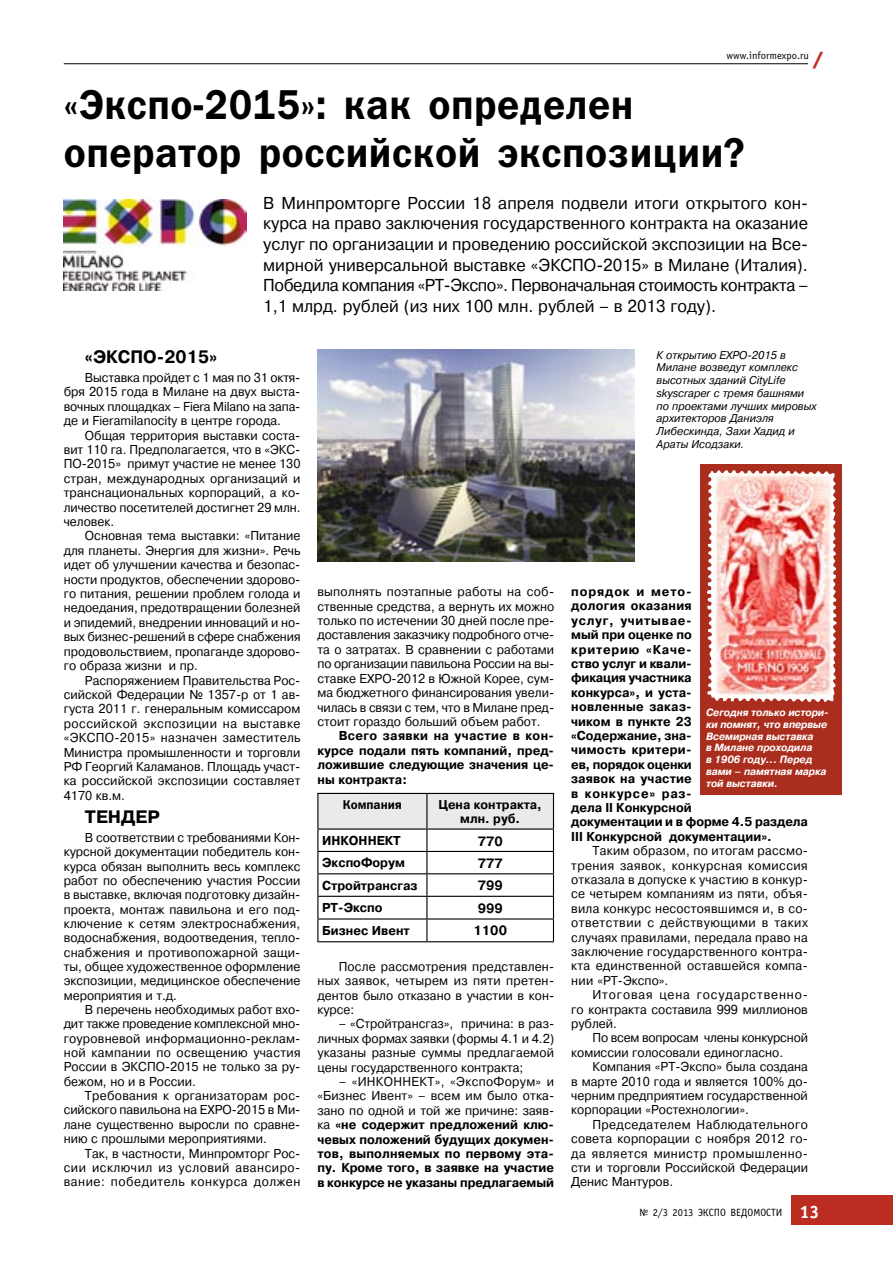
<style>
.page{position:relative;width:893px;height:1263px;background:#fff}
.page>*{position:absolute;margin:0;border:0;box-sizing:border-box;transform-origin:0 0}
.Заголовок_статьи_Franklin{font:42px/48px "Franklin Gothic Demi C";letter-spacing:.015em;color:#000;scale:.92 1}
.Основной_текст_PragmC_copy{font:700 18px "Pragmatica C";color:#000;scale:.95 1}
.Подзаголовок{font:700 18px "Pragmatica C";color:#000}
.Page_Number{font:700 18px "Officina Sans C";color:#fff}
.t1{font:700 18px "Futuris XC";color:#ba2d20;scale:1.2 1}
.Основной_текст_PragmC_copy-2{font:17.25px/20.7px "Pragmatica C";color:#000;text-align:justify;scale:.95 1}
.Основной_текст_PragmC{font:700 13.5px "Pragmatica C";color:#000;scale:.95 1}
.Основной_текст_PragmC-2{font:12.9px/14.4px "Pragmatica C";color:#000;text-align:justify;scale:.95 1}
.Основной_текст_PragmC_copy-3{font:12.9px/14.4px "Pragmatica C";color:#000;text-align:justify;scale:.95 1}
.Основной_текст_PragmC-3{font:700 12.9px/14.4px "Pragmatica C";color:#000;text-align:justify;scale:.95 1}
.Основной_текст_PragmC-4{font:700 12.75px/14.2px "Pragmatica C";color:#000;text-align:center;scale:.95 1}
.Table_Head{font:12.75px "Franklin Gothic Demi C";color:#000;scale:.95 1}
.Подпись_к_рисункам{font:italic 11.25px/12.8px "Pragmatica C";color:#000;scale:.95 1}
.Основной_текст_PragmC_copy-4{font:italic 700 10.5px/11.7px "Pragmatica C";letter-spacing:-.01em;color:#fff;scale:.95 1}
.Колонтитул{font:10.5px "Officina Sans C";color:#000}
.Рубрика{font:10.5px "Officina Sans C";color:#000}
.s1{font-weight:400}
</style>
<div class="page">
<div style="left:791px;top:1195px;width:102px;height:30px;background:#ba2d20"></div>
<hr style="left:64px;top:63px;width:744px;height:1px;background:#000">
<img style="left:64px;top:199px;width:183px;height:92px">
<img style="left:317px;top:350px;width:317px;height:212px">
<svg style="left:700px;top:465px;width:142px;height:330px;background:#ce6b60"></svg>
<img style="left:707px;top:470px;width:42px;height:232px">
<svg style="left:317px;top:794px;width:237px;height:147px"></svg>
<hr style="left:317px;top:941px;width:110px;height:1px;background:#000">
<hr style="left:427px;top:941px;width:127px;height:1px;background:#000">
<hr style="left:317px;top:793px;width:237px;height:1px;background:#000">
<p class="Рубрика" style="left:726px;top:50px;width:84px">www.informexpo.ru</p>
<p class="t1" style="left:812px;top:49px;width:11px">/</p>
<p class="Заголовок_статьи_Franklin" style="left:64px;top:80px;width:742px">«Экспо-2015»: как определен оператор российской экспозиции?</p>
<p class="Основной_текст_PragmC_copy-2" style="left:263px;top:193px;width:575px">В Минпромторге России 18 апреля подвели итоги открытого кон&shy;курса на право заключения государственного контракта на оказание услуг по организации и проведению российской экспозиции на Все&shy;мирной универсальной выставке «ЭКСПО-2015» в Милане (Италия).<br>Победила компания «РТ-Экспо». Первоначальная стоимость контракта – 1,1 млрд. рублей (из них 100 млн. рублей – в 2013 году).</p>
<p class="Основной_текст_PragmC_copy" style="left:85px;top:348px;width:141px">«ЭКСПО-2015»</p>
<p class="Основной_текст_PragmC_copy-3" style="left:64px;top:371px;width:251px;text-indent:21px">Выставка пройдет с 1 мая по 31 октя&shy;бря 2015 года в Милане на двух выста&shy;вочных площадках – Fiera Milano на запа&shy;де и Fieramilanocity в центре города.</p>
<p class="Основной_текст_PragmC_copy-3" style="left:64px;top:428px;width:251px;text-indent:21px">Общая территория выставки соста&shy;вит 110 га. Предполагается, что в «ЭКС-ПО-2015» примут участие не менее 130 стран, международных организаций и транснациональных корпораций, а ко&shy;личество посетителей достигнет 29 млн. человек.</p>
<p class="Основной_текст_PragmC_copy-3" style="left:64px;top:529px;width:251px;text-indent:21px">Основная тема выставки: «Питание для планеты. Энергия для жизни». Речь идет об улучшении качества и безопас&shy;ности продуктов, обеспечении здорово&shy;го питания, решении проблем голода и недоедания, предотвращении болезней и эпидемий, внедрении инноваций и но&shy;вых бизнес-решений в сфере снабжения продовольствием, пропаганде здорово&shy;го образа жизни и пр.</p>
<p class="Основной_текст_PragmC_copy-3" style="left:64px;top:673px;width:251px;text-indent:21px">Распоряжением Правительства Рос&shy;сийской Федерации № 1357-р от 1 ав&shy;густа 2011 г. генеральным комиссаром российской экспозиции на выставке «ЭКСПО-2015» назначен заместитель Министра промышленности и торговли РФ Георгий Каламанов. Площадь участ&shy;ка российской экспозиции составляет 4170 кв.м.</p>
<p class="Подзаголовок" style="left:85px;top:808px;width:76px">ТЕНДЕР</p>
<p class="Основной_текст_PragmC-2" style="left:64px;top:831px;width:251px;text-indent:21px">В соответствии с требованиями Кон&shy;курсной документации победитель кон&shy;курса обязан выполнить весь комплекс работ по обеспечению участия России в выставке, включая подготовку дизайн&shy;проекта, монтаж павильона и его под&shy;ключение к сетям электроснабжения, водоснабжения, водоотведения, тепло&shy;снабжения и противопожарной защи&shy;ты, общее художественное оформление экспозиции, медицинское обеспечение мероприятия и т.д.</p>
<p class="Основной_текст_PragmC-2" style="left:64px;top:1003px;width:251px;text-indent:21px">В перечень необходимых работ вхо&shy;дит также проведение комплексной мно&shy;гоуровневой информационно-реклам&shy;ной кампании по освещению участия России в ЭКСПО-2015 не только за ру&shy;бежом, но и в России.</p>
<p class="Основной_текст_PragmC-2" style="left:64px;top:1088px;width:251px;text-indent:21px">Требования к организаторам рос&shy;сийского павильона на EXPO-2015 в Ми&shy;лане существенно выросли по сравне&shy;нию с прошлыми мероприятиями.</p>
<p class="Основной_текст_PragmC-2" style="left:64px;top:1146px;width:251px;text-indent:21px">Так, в частности, Минпромторг Рос&shy;сии исключил из условий авансиро&shy;вание: победитель конкурса должен</p>
<p class="Основной_текст_PragmC-2" style="left:317px;top:585px;width:251px">выполнять поэтапные работы на соб&shy;ственные средства, а вернуть их можно только по истечении 30 дней после пре&shy;доставления заказчику подробного отче&shy;та о затратах. В сравнении с работами по организации павильона России на вы&shy;ставке EXPO-2012 в Южной Корее, сум&shy;ма бюджетного финансирования увели&shy;чилась в связи с тем, что в Милане пред&shy;стоит гораздо больший объем работ.</p>
<p class="Основной_текст_PragmC-3" style="left:317px;top:729px;width:251px;text-indent:21px">Всего заявки на участие в кон&shy;курсе подали пять компаний, пред&shy;ложившие следующие значения це&shy;ны контракта:</p>
<p class="Table_Head" style="left:343px;top:798px;width:64px">Компания</p>
<p class="Основной_текст_PragmC-4" style="left:439px;top:797px;width:110px">Цена контракта, млн. руб.</p>
<p class="Основной_текст_PragmC-3" style="left:322px;top:834px;width:84px">ИНКОННЕКТ</p>
<p class="Основной_текст_PragmC" style="left:478px;top:834px;width:28px">770</p>
<p class="Основной_текст_PragmC-3" style="left:322px;top:856px;width:89px">ЭкспоФорум</p>
<p class="Основной_текст_PragmC" style="left:478px;top:856px;width:28px">777</p>
<p class="Основной_текст_PragmC-3" style="left:322px;top:878px;width:102px">Стройтрансгаз</p>
<p class="Основной_текст_PragmC" style="left:478px;top:878px;width:28px">799</p>
<p class="Основной_текст_PragmC-3" style="left:322px;top:901px;width:65px">РТ-Экспо</p>
<p class="Основной_текст_PragmC" style="left:478px;top:901px;width:28px">999</p>
<p class="Основной_текст_PragmC-3" style="left:322px;top:923px;width:94px">Бизнес Ивент</p>
<p class="Основной_текст_PragmC" style="left:473px;top:923px;width:37px">1100</p>
<p class="Основной_текст_PragmC-2" style="left:317px;top:959px;width:251px;text-indent:21px">После рассмотрения представлен&shy;ных заявок, четырем из пяти претен&shy;дентов было отказано в участии в кон&shy;курсе:</p>
<p class="Основной_текст_PragmC-2" style="left:317px;top:1017px;width:251px;text-indent:21px">– «Стройтрансгаз», причина: в раз&shy;личных формах заявки (формы 4.1 и 4.2) указаны разные суммы предлагаемой цены государственного контракта;</p>
<p class="Основной_текст_PragmC-3" style="left:317px;top:1074px;width:251px;text-indent:21px"><span class="s1">– «ИНКОННЕКТ», «ЭкспоФорум» и «Бизнес Ивент» – всем им было отка&shy;зано по одной и той же причине: заяв&shy;ка</span> «не содержит предложений клю&shy;чевых положений будущих докумен&shy;тов, выполняемых по первому эта&shy;пу. Кроме того, в заявке на участие в конкурсе не указаны предлагаемый</p>
<p class="Подпись_к_рисункам" style="left:657px;top:348px;width:170px">К открытию EXPO-2015 в<br>Милане возведут комплекс высотных зданий CityLife skyscraper с тремя башнями по проектами лучших мировых архитекторов Даниэля<br>Либескинда, Захи Хадид и<br>Араты Исодзаки.</p>
<p class="Основной_текст_PragmC-3" style="left:571px;top:585px;width:251px;text-align:left">порядок и мето-<br>дология оказания<br>услуг, учитывае-<br>мый при оценке по<br>критерию «Каче-<br>ство услуг и квали-<br>фикация участника<br>конкурса», и уста-<br>новленные заказ-<br>чиком в пункте 23<br>«Содержание, зна-<br>чимость критери-<br>ев, порядок оценки<br>заявок на участие<br>в конкурсе» раз-<br>дела II Конкурсной<br>документации и в форме 4.5 раздела<br>III Конкурсной документации».</p>
<p class="Основной_текст_PragmC-2" style="left:571px;top:844px;width:251px;text-indent:21px">Таким образом, по итогам рассмо&shy;трения заявок, конкурсная комиссия отказала в допуске к участию в конкур&shy;се четырем компаниям из пяти, объя&shy;вила конкурс несостоявшимся и, в со&shy;ответствии с действующими в таких случаях правилами, передала право на заключение государственного контра&shy;кта единственной оставшейся компа&shy;нии «РТ-Экспо».</p>
<p class="Основной_текст_PragmC-2" style="left:571px;top:988px;width:251px;text-indent:21px">Итоговая цена государственно&shy;го контракта составила 999 миллионов рублей.</p>
<p class="Основной_текст_PragmC-2" style="left:571px;top:1031px;width:251px;text-indent:21px">По всем вопросам члены конкурсной комиссии голосовали единогласно.</p>
<p class="Основной_текст_PragmC-2" style="left:571px;top:1060px;width:251px;text-indent:21px">Компания «РТ-Экспо» была создана в марте 2010 года и является 100% до&shy;черним предприятием государственной корпорации «Ростехнологии».</p>
<p class="Основной_текст_PragmC-2" style="left:571px;top:1117px;width:251px;text-indent:21px">Председателем Наблюдательного совета корпорации с ноября 2012 го&shy;да является министр промышленно&shy;сти и торговли Российской Федерации Денис Мантуров.</p>
<p class="Основной_текст_PragmC_copy-4" style="left:706px;top:707px;width:131px">Сегодня только истори&shy;ки помнят, что впервые<br>Всемирная выставка<br>в Милане проходила<br>в 1906 году... Перед вами – памятная марка той выставки.</p>
<p class="Колонтитул" style="left:639px;top:1207px;width:145px">№ 2/3 2013 ЭКСПО ВЕДОМОСТИ</p>
<p class="Page_Number" style="left:799px;top:1201px;width:22px">13</p>
</div>
